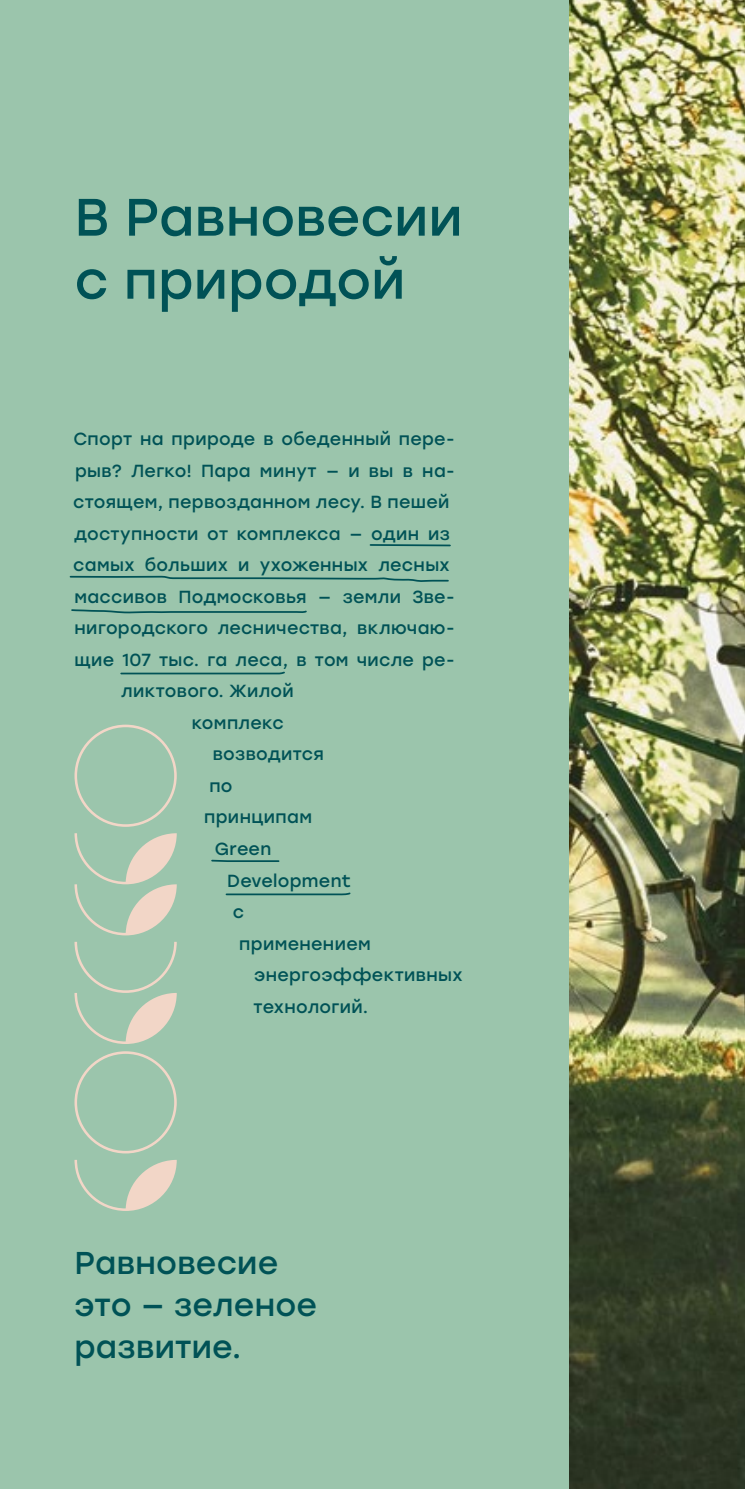
<style>
.page{position:relative;width:745px;height:1489px;background:#fff}
.page>*{position:absolute;margin:0;border:0;box-sizing:border-box;transform-origin:0 0}
.t1{font:52.5px/63px "Stolzl";letter-spacing:.005em;color:#005256}
.t2{font:31.5px/42px "Stolzl";letter-spacing:.005em;color:#005256}
.t3{font:17.5px "Stolzl";letter-spacing:.02em;color:#005256}
</style>
<div class="page">
<div style="left:0;top:0;width:744px;height:1488px;background:#9bc5ac"></div>
<img style="left:569px;top:0;width:175px;height:1488px">
<svg style="left:74px;top:833px;width:103px;height:102px"></svg>
<svg style="left:74px;top:724px;width:103px;height:102px"></svg>
<svg style="left:74px;top:941px;width:103px;height:102px"></svg>
<svg style="left:74px;top:1159px;width:103px;height:51px"></svg>
<svg style="left:74px;top:1051px;width:103px;height:102px"></svg>
<svg style="left:369px;top:544px;width:82px;height:3px"></svg>
<svg style="left:69px;top:575px;width:380px;height:7px"></svg>
<svg style="left:71px;top:609px;width:236px;height:5px"></svg>
<svg style="left:120px;top:671px;width:165px;height:4px"></svg>
<svg style="left:211px;top:859px;width:69px;height:3px"></svg>
<svg style="left:225px;top:892px;width:126px;height:4px"></svg>
<h1 class="t1" style="left:74px;top:183px;width:389px">В Равновесии с природой</h1>
<p class="t3" style="left:73px;top:427px;width:382px">Спорт на природе в обеденный пере-</p>
<p class="t3" style="left:75px;top:458px;width:381px">рыв? Легко! Пара минут — и вы в на-</p>
<p class="t3" style="left:73px;top:490px;width:377px">стоящем, первозданном лесу. В пешей</p>
<p class="t3" style="left:74px;top:521px;width:377px">доступности от комплекса — один из</p>
<p class="t3" style="left:73px;top:553px;width:377px">самых больших и ухоженных лесных</p>
<p class="t3" style="left:74px;top:584px;width:381px">массивов Подмосковья — земли Зве-</p>
<p class="t3" style="left:74px;top:616px;width:381px">нигородского лесничества, включаю-</p>
<p class="t3" style="left:74px;top:647px;width:381px">щие 107 тыс. га леса, в том числе ре-</p>
<p class="t3" style="left:121px;top:679px;width:174px">ликтового. Жилой</p>
<p class="t3" style="left:192px;top:710px;width:93px">комплекс</p>
<p class="t3" style="left:213px;top:742px;width:112px">возводится</p>
<p class="t3" style="left:209px;top:773px;width:25px">по</p>
<p class="t3" style="left:204px;top:805px;width:109px">принципам</p>
<p class="t3" style="left:214px;top:836px;width:58px">Green</p>
<p class="t3" style="left:227px;top:868px;width:125px">Development</p>
<p class="t3" style="left:232px;top:899px;width:13px">с</p>
<p class="t3" style="left:239px;top:931px;width:133px">применением</p>
<p class="t3" style="left:254px;top:962px;width:210px">энергоэффективных</p>
<p class="t3" style="left:253px;top:994px;width:116px">технологий.</p>
<h2 class="t2" style="left:74px;top:1240px;width:244px">Равновесие это — зеленое развитие.</h2>
</div>
